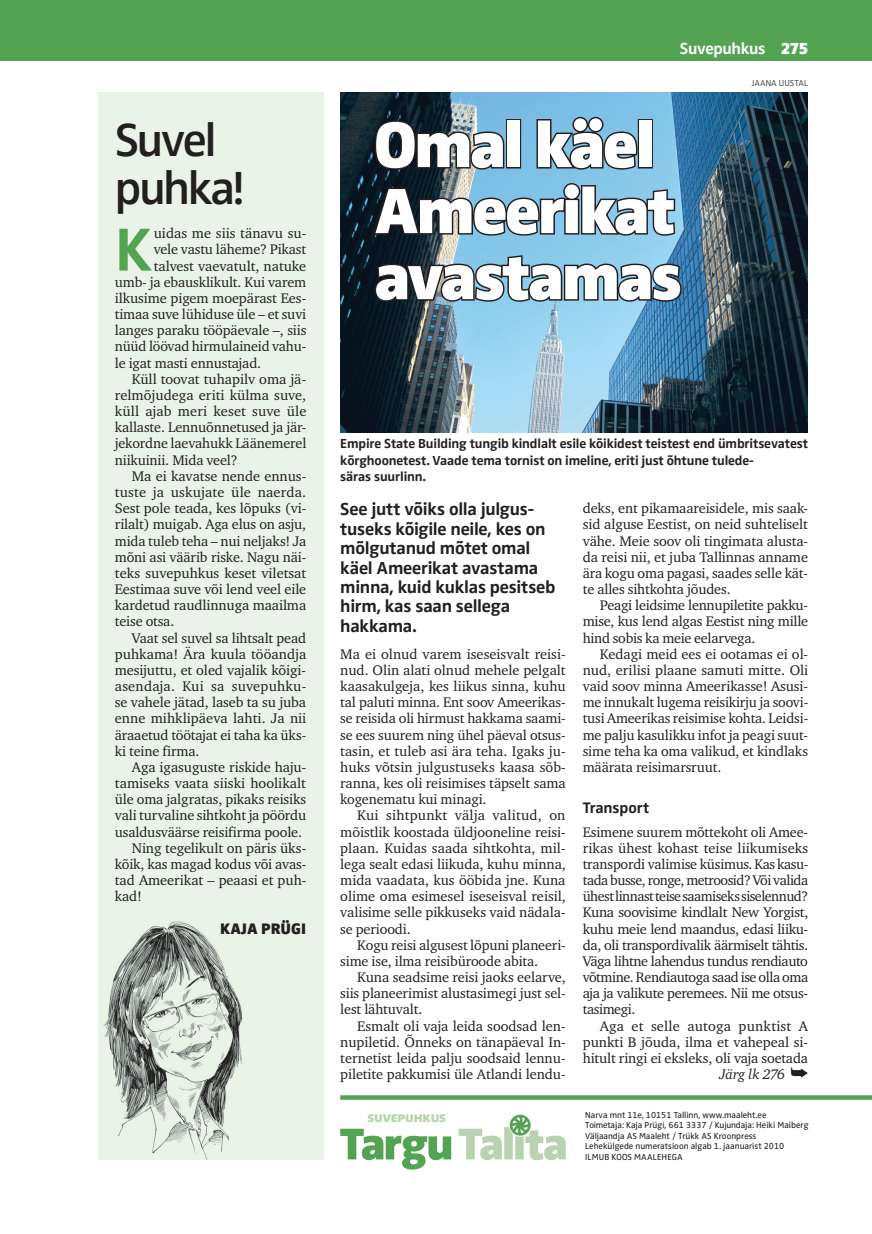
<style>
.page{position:relative;width:872px;height:1234px;background:#fff}
.page>*{position:absolute;margin:0;border:0;box-sizing:border-box;transform-origin:0 0}
.t1{font:900 66px/66px "Zwo Pro";letter-spacing:-.04em;color:#fff}
.t2{font:700 62.7px "Zwo Pro";color:#53a352}
.t3{font:600 48px/48px "Zwo Pro";letter-spacing:-.05em;color:#231f20}
.t4{font:700 18px/19.5px "Zwo Pro";letter-spacing:-.015em;color:#231f20}
.t5{font:700 16.5px "Zwo Pro";letter-spacing:-.025em;color:#fff}
.t6{font:900 15.75px "Zwo Pro";color:#231f20}
.t7{font:700 15.75px "Zwo Pro";letter-spacing:-.01em;color:#231f20}
.t8{font:14.25px/16.2px "Charter ITC";letter-spacing:-.01em;color:#231f20;text-align:justify}
.t9{font:14.25px "Charter ITC";letter-spacing:.01em;color:#231f20}
.t10{font:14.25px "Charter ITC";letter-spacing:.015em;color:#231f20}
.t11{font:italic 14.25px "Charter ITC";letter-spacing:-.01em;color:#231f20}
.t12{font:700 13.5px/16.2px "Zwo Pro";letter-spacing:-.01em;color:#231f20}
.t13{font:900 11.4px "Zwo Pro";letter-spacing:-.015em;color:#b7d3b0;scale:1.14 1}
.t14{font:9px/10.5px "Zwo Pro";color:#231f20}
.t15{font:300 9px "Zwo Pro";color:#231f20}
.s1{font-weight:900}
</style>
<div class="page">
<div style="left:0;top:0;width:872px;height:60px;background:#53a352"></div>
<img style="left:340px;top:93px;width:467px;height:339px">
<div style="left:98px;top:93px;width:225px;height:1066px;background:#eaf3e8"></div>
<svg style="left:340px;top:1128px;width:111px;height:41px"></svg>
<svg style="left:459px;top:1114px;width:107px;height:45px"></svg>
<svg style="left:340px;top:1095px;width:532px;height:4px;background:#5ea95e"></svg>
<img style="left:103px;top:921px;width:140px;height:238px">
<svg style="left:371px;top:115px;width:312px;height:221px;background:#5e849a"></svg>
<h3 class="t3" style="left:115px;top:117px;width:131px">Suvel puhka!</h3>
<h2 class="t2" style="left:115px;top:213px;width:39px">K</h2>
<p class="t8" style="left:154px;top:225px;width:154px">uidas me siis tänavu su-</p>
<p class="t8" style="left:154px;top:241px;width:154px">vele vastu läheme? Pikast</p>
<p class="t8" style="left:154px;top:257px;width:154px">talvest vaevatult, natuke</p>
<p class="t8" style="left:115px;top:274px;width:193px">umb- ja ebausklikult. Kui varem</p>
<p class="t8" style="left:115px;top:290px;width:193px">ilkusime pigem moepärast Ees-</p>
<p class="t8" style="left:115px;top:306px;width:193px">timaa suve lühiduse üle – et suvi</p>
<p class="t8" style="left:115px;top:322px;width:193px">langes paraku tööpäevale –, siis</p>
<p class="t8" style="left:115px;top:338px;width:193px">nüüd löövad hirmulaineid vahu-</p>
<p class="t8" style="left:115px;top:354px;width:148px">le igat masti ennustajad.</p>
<p class="t8" style="left:132px;top:371px;width:176px">Küll toovat tuhapilv oma jä-</p>
<p class="t8" style="left:115px;top:387px;width:193px">relmõjudega eriti külma suve,</p>
<p class="t9" style="left:115px;top:402px;width:193px">küll ajab meri keset suve üle</p>
<p class="t8" style="left:115px;top:419px;width:193px">kallaste. Lennuõnnetused ja jär-</p>
<p class="t8" style="left:115px;top:435px;width:193px">jekordne laevahukk Läänemerel</p>
<p class="t8" style="left:115px;top:451px;width:124px">niikuinii. Mida veel?</p>
<p class="t8" style="left:132px;top:467px;width:176px">Ma ei kavatse nende ennus-</p>
<p class="t9" style="left:115px;top:483px;width:193px">tuste ja uskujate üle naerda.</p>
<p class="t8" style="left:115px;top:500px;width:193px">Sest pole teada, kes lõpuks (vi-</p>
<p class="t8" style="left:115px;top:516px;width:193px">rilalt) muigab. Aga elus on asju,</p>
<p class="t8" style="left:115px;top:532px;width:193px">mida tuleb teha – nui neljaks! Ja</p>
<p class="t8" style="left:115px;top:548px;width:193px">mõni asi väärib riske. Nagu näi-</p>
<p class="t8" style="left:115px;top:564px;width:193px">teks suvepuhkus keset viletsat</p>
<p class="t8" style="left:115px;top:581px;width:193px">Eestimaa suve või lend veel eile</p>
<p class="t8" style="left:115px;top:597px;width:193px">kardetud raudlinnuga maailma</p>
<p class="t8" style="left:115px;top:613px;width:61px">teise otsa.</p>
<p class="t8" style="left:132px;top:629px;width:176px">Vaat sel suvel sa lihtsalt pead</p>
<p class="t8" style="left:115px;top:645px;width:193px">puhkama! Ära kuula tööandja</p>
<p class="t8" style="left:115px;top:661px;width:193px">mesijuttu, et oled vajalik kõigi-</p>
<p class="t10" style="left:115px;top:677px;width:193px">asendaja. Kui sa suvepuhku-</p>
<p class="t8" style="left:115px;top:694px;width:193px">se vahele jätad, laseb ta su juba</p>
<p class="t8" style="left:115px;top:710px;width:193px">enne mihklipäeva lahti. Ja nii</p>
<p class="t8" style="left:115px;top:726px;width:193px">äraaetud töötajat ei taha ka üks-</p>
<p class="t8" style="left:115px;top:742px;width:86px">ki teine firma.</p>
<p class="t8" style="left:132px;top:758px;width:176px">Aga igasuguste riskide haju-</p>
<p class="t8" style="left:115px;top:774px;width:193px">tamiseks vaata siiski hoolikalt</p>
<p class="t8" style="left:115px;top:791px;width:193px">üle oma jalgratas, pikaks reisiks</p>
<p class="t8" style="left:115px;top:807px;width:193px">vali turvaline sihtkoht ja pöördu</p>
<p class="t8" style="left:115px;top:823px;width:189px">usaldusväärse reisifirma poole.</p>
<p class="t8" style="left:132px;top:839px;width:176px">Ning tegelikult on päris üks-</p>
<p class="t8" style="left:115px;top:855px;width:193px">kõik, kas magad kodus või avas-</p>
<p class="t8" style="left:115px;top:871px;width:193px">tad Ameerikat – peaasi et puh-</p>
<p class="t8" style="left:115px;top:888px;width:29px">kad!</p>
<p class="t6" style="left:220px;top:918px;width:87px">KAJA PRÜGI</p>
<p class="t5" style="left:680px;top:39px;width:130px">Suvepuhkus <span class="s1">275</span></p>
<h1 class="t1" style="left:374px;top:113px;width:309px">Omal käel<br>Ameerikat avastamas</h1>
<p class="t15" style="left:751px;top:78px;width:58px">JAANA UUSTAL</p>
<p class="t12" style="left:340px;top:436px;width:469px">Empire State Building tungib kindlalt esile kõikidest teistest end ümbritsevatest kõrghoonetest. Vaade tema tornist on imeline, eriti just õhtune tulede-<br>säras suurlinn.</p>
<p class="t4" style="left:340px;top:499px;width:217px">See jutt võiks olla julgus&shy;tuseks kõigile neile, kes on mõlgutanud mõtet omal käel Ameerikat avastama minna, kuid kuklas pesitseb hirm, kas saan sellega hakkama.</p>
<p class="t8" style="left:340px;top:645px;width:227px">Ma ei olnud varem iseseisvalt reisi&shy;nud. Olin alati olnud mehele pelgalt kaasakulgeja, kes liikus sinna, kuhu tal paluti minna. Ent soov Ameerikas&shy;se reisida oli hirmust hakkama saami&shy;se ees suurem ning ühel päeval otsus&shy;tasin, et tuleb asi ära teha. Igaks ju&shy;huks võtsin julgustuseks kaasa sõb&shy;ranna, kes oli reisimises täpselt sama kogenematu kui minagi.</p>
<p class="t8" style="left:340px;top:807px;width:227px;text-indent:17px">Kui sihtpunkt välja valitud, on mõistlik koostada üldjooneline reisi&shy;plaan. Kuidas saada sihtkohta, mil&shy;lega sealt edasi liikuda, kuhu minna, mida vaadata, kus ööbida jne. Kuna olime oma esimesel iseseisval reisil, valisime selle pikkuseks vaid nädala&shy;se perioodi.</p>
<p class="t8" style="left:340px;top:936px;width:227px;text-indent:17px">Kogu reisi algusest lõpuni planeeri&shy;sime ise, ilma reisibüroode abita.</p>
<p class="t8" style="left:340px;top:968px;width:227px;text-indent:17px">Kuna seadsime reisi jaoks eelarve, siis planeerimist alustasimegi just sel&shy;lest lähtuvalt.</p>
<p class="t8" style="left:340px;top:1017px;width:227px;text-indent:17px">Esmalt oli vaja leida soodsad len&shy;nupiletid. Õnneks on tänapäeval In&shy;ternetist leida palju soodsaid lennu&shy;piletite pakkumisi üle Atlandi lendu-</p>
<p class="t13" style="left:367px;top:1111px;width:70px">Suvepuhkus</p>
<p class="t8" style="left:583px;top:500px;width:227px">deks, ent pikamaareisidele, mis saak&shy;sid alguse Eestist, on neid suhteliselt vähe. Meie soov oli tingimata alusta&shy;da reisi nii, et juba Tallinnas anname ära kogu oma pagasi, saades selle kät&shy;te alles sihtkohta jõudes.</p>
<p class="t8" style="left:583px;top:597px;width:227px;text-indent:17px">Peagi leidsime lennupiletite pakku&shy;mise, kus lend algas Eestist ning mille hind sobis ka meie eelarvega.</p>
<p class="t8" style="left:583px;top:645px;width:227px;text-indent:17px">Kedagi meid ees ei ootamas ei ol&shy;nud, erilisi plaane samuti mitte. Oli vaid soov minna Ameerikasse! Asusi&shy;me innukalt lugema reisikirju ja soovi&shy;tusi Ameerikas reisimise kohta. Leidsi&shy;me palju kasulikku infot ja peagi suut&shy;sime teha ka oma valikud, et kindlaks määrata reisimarsruut.</p>
<p class="t7" style="left:583px;top:798px;width:68px">Transport</p>
<p class="t8" style="left:583px;top:823px;width:227px">Esimene suurem mõttekoht oli Amee&shy;rikas ühest kohast teise liikumiseks transpordi valimise küsimus. Kas kasu&shy;tada busse, ronge, metroosid? Või valida ühest linnast teise saamiseks siselennud?<br>Kuna soovisime kindlalt New Yorgist, kuhu meie lend maandus, edasi liiku&shy;da, oli transpordivalik äärmiselt tähtis.<br>Väga lihtne lahendus tundus rendiauto võtmine. Rendiautoga saad ise olla oma aja ja valikute peremees. Nii me otsus&shy;tasimegi.</p>
<p class="t8" style="left:583px;top:1017px;width:227px;text-indent:17px">Aga et selle autoga punktist A punkti B jõuda, ilma et vahepeal si&shy;hitult ringi ei eksleks, oli vaja soetada</p>
<p class="t11" style="left:719px;top:1065px;width:67px">Järg lk 276</p>
<p class="t14" style="left:585px;top:1109px;width:225px">Narva mnt 11e, 10151 Tallinn, www.maaleht.ee<br>Toimetaja: Kaja Prügi, 661 3337 / Kujundaja: Heiki Maiberg Väl-jaand-ja AS Maaleht / Trükk AS Kroonpress<br>Lehekülgede numeratsioon algab 1. jaanuarist 2010<br>Ilm ub koos Maaleh ega</p>
</div>
